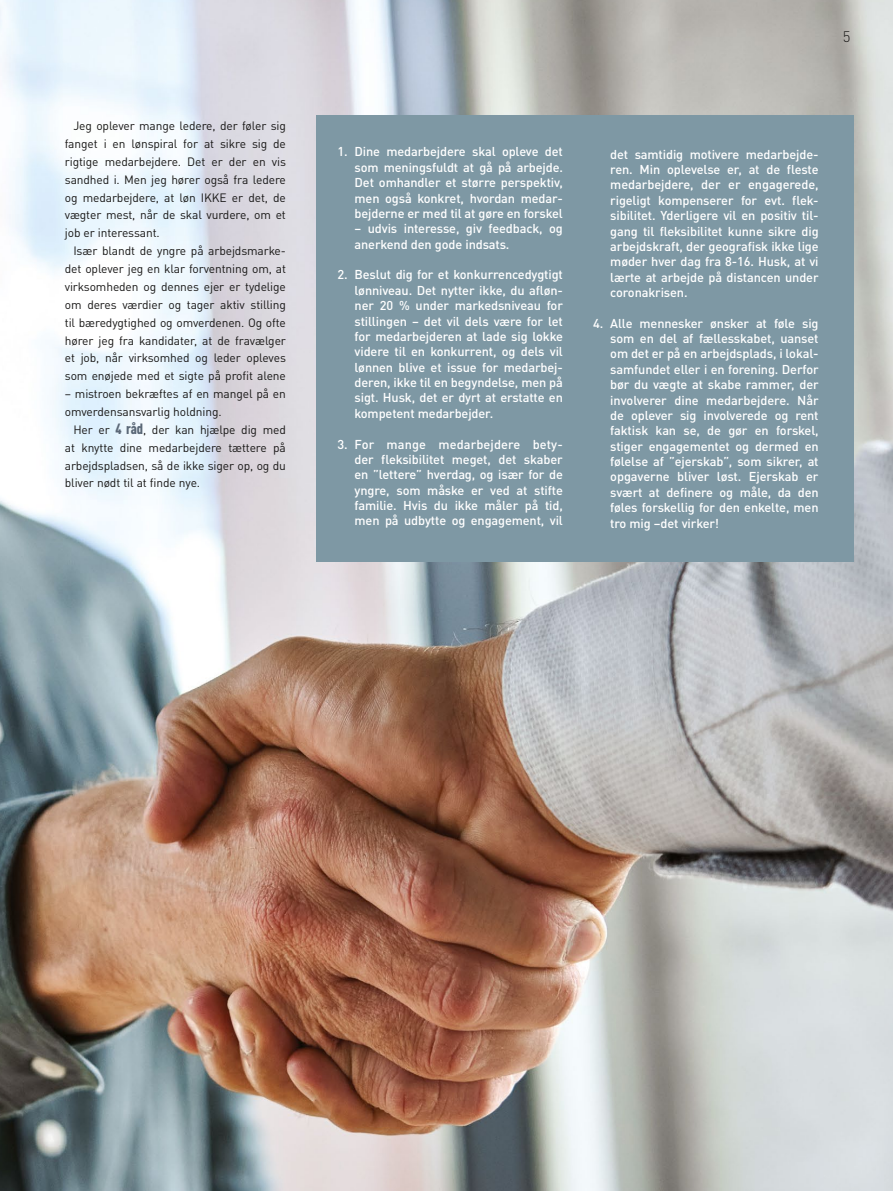
<style>
.page{position:relative;width:893px;height:1191px;background:#fff}
.page>*{position:absolute;margin:0;border:0;box-sizing:border-box;transform-origin:0 0}
.t1{font:300 15px "DINOT";color:#181716}
.t2{font:500 12.75px/15.3px "DINOT";letter-spacing:-.01em;color:#fff;text-align:justify}
.t3{font:12px "DINOT";letter-spacing:-.01em;color:#181716}
.s1{font-weight:900;font-stretch:condensed;font-size:14.7px;color:#5b6877}
</style>
<div class="page">
<img style="left:0;top:0;width:893px;height:1191px">
<div style="left:316px;top:115px;width:537px;height:447px;background:#7e98a4"></div>
<p class="t3" style="left:73px;top:118px;width:214px">Jeg oplever mange ledere, der føler sig</p>
<p class="t3" style="left:65px;top:136px;width:223px">fanget i en lønspiral for at sikre sig de</p>
<p class="t3" style="left:65px;top:154px;width:223px">rigtige medarbejdere. Det er der en vis</p>
<p class="t3" style="left:65px;top:172px;width:223px">sandhed i. Men jeg hører også fra ledere</p>
<p class="t3" style="left:65px;top:190px;width:223px">og medarbejdere, at løn IKKE er det, de</p>
<p class="t3" style="left:65px;top:208px;width:223px">vægter mest, når de skal vurdere, om et</p>
<p class="t3" style="left:65px;top:225px;width:96px">job er interessant.</p>
<p class="t3" style="left:73px;top:243px;width:214px">Især blandt de yngre på arbejdsmarke-</p>
<p class="t3" style="left:65px;top:261px;width:223px">det oplever jeg en klar forventning om, at</p>
<p class="t3" style="left:65px;top:279px;width:223px">virksomheden og dennes ejer er tydelige</p>
<p class="t3" style="left:65px;top:297px;width:223px">om deres værdier og tager aktiv stilling</p>
<p class="t3" style="left:65px;top:315px;width:223px">til bæredygtighed og omverdenen. Og ofte</p>
<p class="t3" style="left:65px;top:333px;width:223px">hører jeg fra kandidater, at de fravælger</p>
<p class="t3" style="left:65px;top:350px;width:223px">et job, når virksomhed og leder opleves</p>
<p class="t3" style="left:65px;top:368px;width:223px">som enøjede med et sigte på profit alene</p>
<p class="t3" style="left:65px;top:386px;width:223px">– mistroen bekræftes af en mangel på en</p>
<p class="t3" style="left:65px;top:404px;width:158px">omverdensansvarlig holdning.</p>
<p class="t3" style="left:73px;top:422px;width:214px">Her er <span class="s1">4 råd</span>, der kan hjælpe dig med</p>
<p class="t3" style="left:65px;top:440px;width:223px">at knytte dine medarbejdere tættere på</p>
<p class="t3" style="left:65px;top:458px;width:223px">arbejdspladsen, så de ikke siger op, og du</p>
<p class="t3" style="left:65px;top:475px;width:137px">bliver nødt til at finde nye.</p>
<p class="t1" style="left:843px;top:27px;width:9px">5</p>
<p class="t2" style="left:355px;top:144px;width:210px;text-indent:-17px">1. Dine medarbejdere skal opleve det som meningsfuldt at gå på arbejde.<br>Det omhandler et større perspektiv, men også konkret, hvordan medar&shy;bejderne er med til at gøre en forskel</p>
<p class="t2" style="left:355px;top:221px;width:210px">– udvis interesse, giv feedback, og anerkend den gode indsats.</p>
<p class="t2" style="left:355px;top:267px;width:210px;text-indent:-17px">2. Beslut dig for et konkurrencedygtigt lønniveau. Det nytter ikke, du afløn&shy;ner 20 % under markedsniveau for stillingen – det vil dels være for let for medarbejderen at lade sig lokke videre til en konkurrent, og dels vil lønnen blive et issue for medarbej&shy;deren, ikke til en begyndelse, men på sigt. Husk, det er dyrt at erstatte en kompetent medarbejder.</p>
<p class="t2" style="left:355px;top:436px;width:210px;text-indent:-17px">3. For mange medarbejdere bety&shy;der fleksibilitet meget, det skaber en ”lettere” hverdag, og især for de yngre, som måske er ved at stifte familie. Hvis du ikke måler på tid, men på udbytte og engagement, vil</p>
<p class="t2" style="left:610px;top:146px;width:210px">det samtidig motivere medarbejde&shy;ren. Min oplevelse er, at de fleste medarbejdere, der er engagerede, rigeligt kompenserer for evt. flek&shy;sibilitet. Yderligere vil en positiv til&shy;gang til fleksibilitet kunne sikre dig arbejdskraft, der geografisk ikke lige møder hver dag fra 8-16. Husk, at vi lærte at arbejde på distancen under coronakrisen.</p>
<p class="t2" style="left:610px;top:315px;width:210px;text-indent:-17px">4. Alle mennesker ønsker at føle sig som en del af fællesskabet, uanset om det er på en arbejdsplads, i lokal&shy;samfundet eller i en forening. Derfor bør du vægte at skabe rammer, der involverer dine medarbejdere. Når de oplever sig involverede og rent faktisk kan se, de gør en forskel, stiger engagementet og dermed en følelse af ”ejerskab”, som sikrer, at opgaverne bliver løst. Ejerskab er svært at definere og måle, da den føles forskellig for den enkelte, men tro mig –det virker!</p>
</div>
